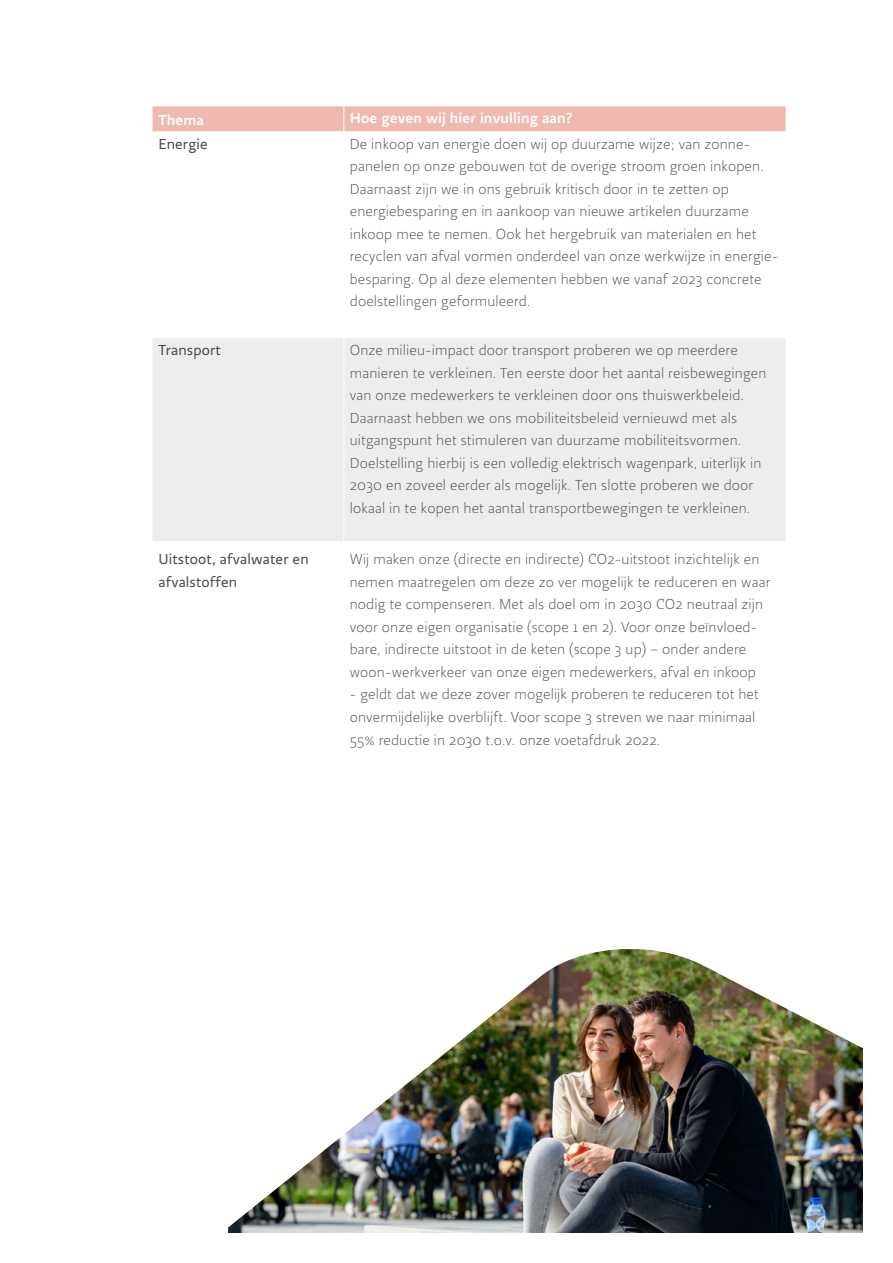
<style>
.page{position:relative;width:893px;height:1263px;background:#fff}
.page>*{position:absolute;margin:0;border:0;box-sizing:border-box;transform-origin:0 0}
.t1{font:300 15px/22.5px "Ratio";letter-spacing:.01em;color:#4a4a4a}
.t2{font:15px/22.5px "Ratio";letter-spacing:.01em;color:#4a4a4a}
.t3{font:500 15px "Ratio";letter-spacing:.01em;color:#fff}
</style>
<div class="page">
<img style="left:228px;top:949px;width:635px;height:284px">
<div style="left:153px;top:338px;width:633px;height:203px;background:#ededed"></div>
<div style="left:152px;top:106px;width:634px;height:25px;background:#eebab0"></div>
<hr style="left:343px;top:338px;width:1px;height:203px;background:#fff">
<p class="t3" style="left:158px;top:111px;width:47px">Thema</p>
<p class="t3" style="left:350px;top:110px;width:224px">Hoe geven wij hier invulling aan?</p>
<p class="t2" style="left:158px;top:133px;width:51px">Energie</p>
<p class="t1" style="left:350px;top:133px;width:430px">De inkoop van energie doen wij op duurzame wijze; van zonne&shy;panelen op onze gebouwen tot de overige stroom groen inkopen.<br>Daarnaast zijn we in ons gebruik kritisch door in te zetten op energiebesparing en in aankoop van nieuwe artikelen duurzame inkoop mee te nemen. Ook het hergebruik van materialen en het recyclen van afval vormen onderdeel van onze werkwijze in energie&shy;besparing. Op al deze elementen hebben we vanaf 2023 concrete doelstellingen geformuleerd.</p>
<p class="t2" style="left:158px;top:339px;width:64px">Transport</p>
<p class="t1" style="left:350px;top:339px;width:418px">Onze milieu-impact door transport proberen we op meerdere manieren te verkleinen. Ten eerste door het aantal reisbewegingen van onze medewerkers te verkleinen door ons thuiswerkbeleid.<br>Daarnaast hebben we ons mobiliteitsbeleid vernieuwd met als uitgangspunt het stimuleren van duurzame mobiliteitsvormen.<br>Doelstelling hierbij is een volledig elektrisch wagenpark, uiterlijk in 2030 en zoveel eerder als mogelijk. Ten slotte proberen we door lokaal in te kopen het aantal transportbewegingen te verkleinen.</p>
<p class="t2" style="left:158px;top:548px;width:152px">Uitstoot, afvalwater en afvalstoffen</p>
<p class="t1" style="left:350px;top:549px;width:422px">Wij maken onze (directe en indirecte) CO2-uitstoot inzichtelijk en nemen maatregelen om deze zo ver mogelijk te reduceren en waar nodig te compenseren. Met als doel om in 2030 CO2 neutraal zijn voor onze eigen organisatie (scope 1 en 2). Voor onze beïnvloed&shy;bare, indirecte uitstoot in de keten (scope 3 up) – onder andere woon-werkverkeer van onze eigen medewerkers, afval en inkoop</p>
<p class="t1" style="left:350px;top:684px;width:411px">- geldt dat we deze zover mogelijk proberen te reduceren tot het onvermijdelijke overblijft. Voor scope 3 streven we naar minimaal<br>55% reductie in 2030 t.o.v. onze voetafdruk 2022.</p>
</div>
